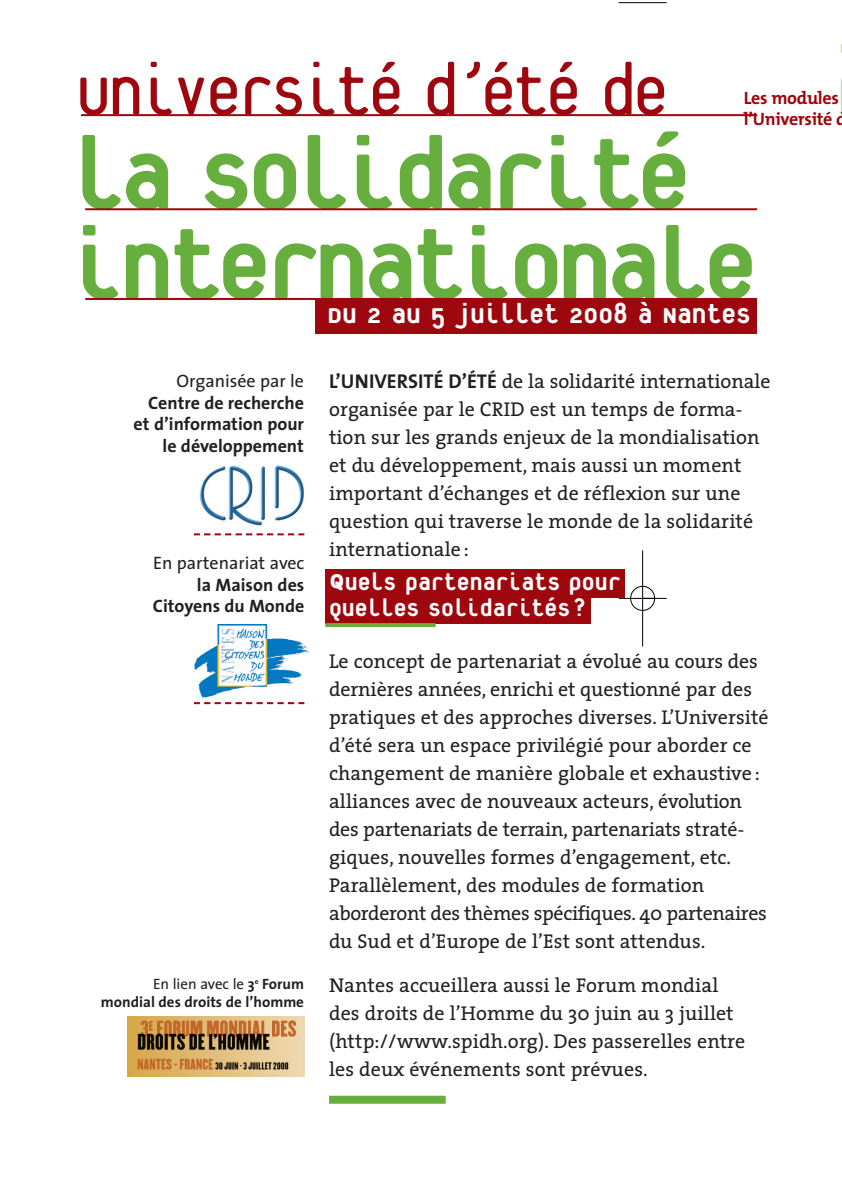
<style>
.page{position:relative;width:842px;height:1192px;background:#fff}
.page>*{position:absolute;margin:0;border:0;box-sizing:border-box;transform-origin:0 0}
.t1{font:117px/90px "Platelet Spezial";letter-spacing:-.045em;color:#66ae3d}
.t2{font:80px "Platelet";letter-spacing:-.055em;color:#9d070d}
.t3{font:32px "Platelet Spezial";color:#fff}
.t4{font:28px/26px "Platelet Spezial";color:#fff}
.t5{font:20px/28px "The Serif";letter-spacing:.005em;color:#231f20}
.t6{font:700 18px/21.6px "The Sans";color:#231f20;text-align:right}
.t7{font:18px "The Sans";color:#231f20}
.t8{font:700 18px/21.6px "The Mix";letter-spacing:-.02em;color:#9d070d}
.t9{font:700 15px/18px "The Sans";color:#231f20;text-align:right}
.s1{font-weight:400}
.s2{font-family:"The Mix";font-weight:700}
.s3{font-size:34px}
</style>
<div class="page">
<div style="left:325px;top:569px;width:299px;height:29px;background:#9d070d"></div>
<div style="left:325px;top:594px;width:265px;height:29px;background:#9d070d"></div>
<hr style="left:325px;top:623px;width:111px;height:4px;background:#66ae3d">
<svg style="left:194px;top:533px;width:110px;height:2px"></svg>
<svg style="left:194px;top:702px;width:110px;height:2px"></svg>
<div style="left:329px;top:1095px;width:117px;height:8px;background:#66ae3d"></div>
<img style="left:194px;top:624px;width:114px;height:73px">
<img style="left:199px;top:465px;width:105px;height:61px">
<img style="left:128px;top:1016px;width:176px;height:59px">
<hr style="left:85px;top:208px;width:672px;height:2px;background:#9d070d">
<hr style="left:85px;top:298px;width:672px;height:2px;background:#9d070d">
<hr style="left:81px;top:114px;width:676px;height:2px;background:#9d070d">
<div style="left:315px;top:299px;width:442px;height:35px;background:#9d070d"></div>
<hr style="left:619px;top:2px;width:48px;height:1px;background:#000">
<hr style="left:619px;top:597px;width:48px;height:1px;background:#fff">
<div style="left:630px;top:585px;width:25px;height:25px;border:1px solid #fff;border-radius:50%"></div>
<hr style="left:642px;top:550px;width:1px;height:96px;background:#000">
<hr style="left:619px;top:598px;width:48px;height:1px;background:#000">
<div style="left:630px;top:586px;width:25px;height:24px;border:1px solid #000;border-radius:50%"></div>
<h2 class="t2" style="left:75px;top:62px;width:596px">Université d’été de</h2>
<h1 class="t1" style="left:71px;top:138px;width:688px">la solidarité internationale</h1>
<h3 class="t3" style="left:327px;top:302px;width:425px">Du 2 au 5 juillet 2008 à Nantes</h3>
<p class="t8" style="left:744px;top:88px;width:104px">Les modules l’Université d</p>
<p class="t7" style="left:177px;top:374px;width:129px">Organisée par le</p>
<p class="t6" style="left:134px;top:393px;width:172px">Centre de recherche et d’information pour le développement</p>
<p class="t7" style="left:153px;top:556px;width:153px">En partenariat avec</p>
<p class="t6" style="left:153px;top:575px;width:153px">la Maison des<br>Citoyens du Monde</p>
<p class="t9" style="left:101px;top:976px;width:205px"><span class="s1">En lien avec le</span> 3<sup>e</sup> Forum mondial des droits de l’homme</p>
<p class="t5" style="left:329px;top:369px;width:443px"><span class="s2">L’UNIVERSITÉ D’ÉTÉ</span> de la solidarité internationale organisée par le CRID est un temps de forma&shy;tion sur les grands enjeux de la mondialisation et du développement, mais aussi un moment important d’échanges et de réflexion sur une question qui traverse le monde de la solidarité internationale :</p>
<h3 class="t4" style="left:329px;top:571px;width:293px"><span class="s3">Q</span>uels partenariats pour quelles solidarités?</h3>
<p class="t5" style="left:329px;top:648px;width:441px">Le concept de partenariat a évolué au cours des dernières années, enrichi et questionné par des pratiques et des approches diverses. L’Université d’été sera un espace privilégié pour aborder ce changement de manière globale et exhaustive : alliances avec de nouveaux acteurs, évolution des partenariats de terrain, partenariats straté&shy;giques, nouvelles formes d’engagement, etc.<br>Parallèlement, des modules de formation aborderont des thèmes spécifiques. 40 partenaires du Sud et d’Europe de l’Est sont attendus.</p>
<p class="t5" style="left:329px;top:972px;width:418px">Nantes accueillera aussi le Forum mondial des droits de l’Homme du 30 juin au 3 juillet (http://www.spidh.org). Des passerelles entre les deux événements sont prévues.</p>
</div>
